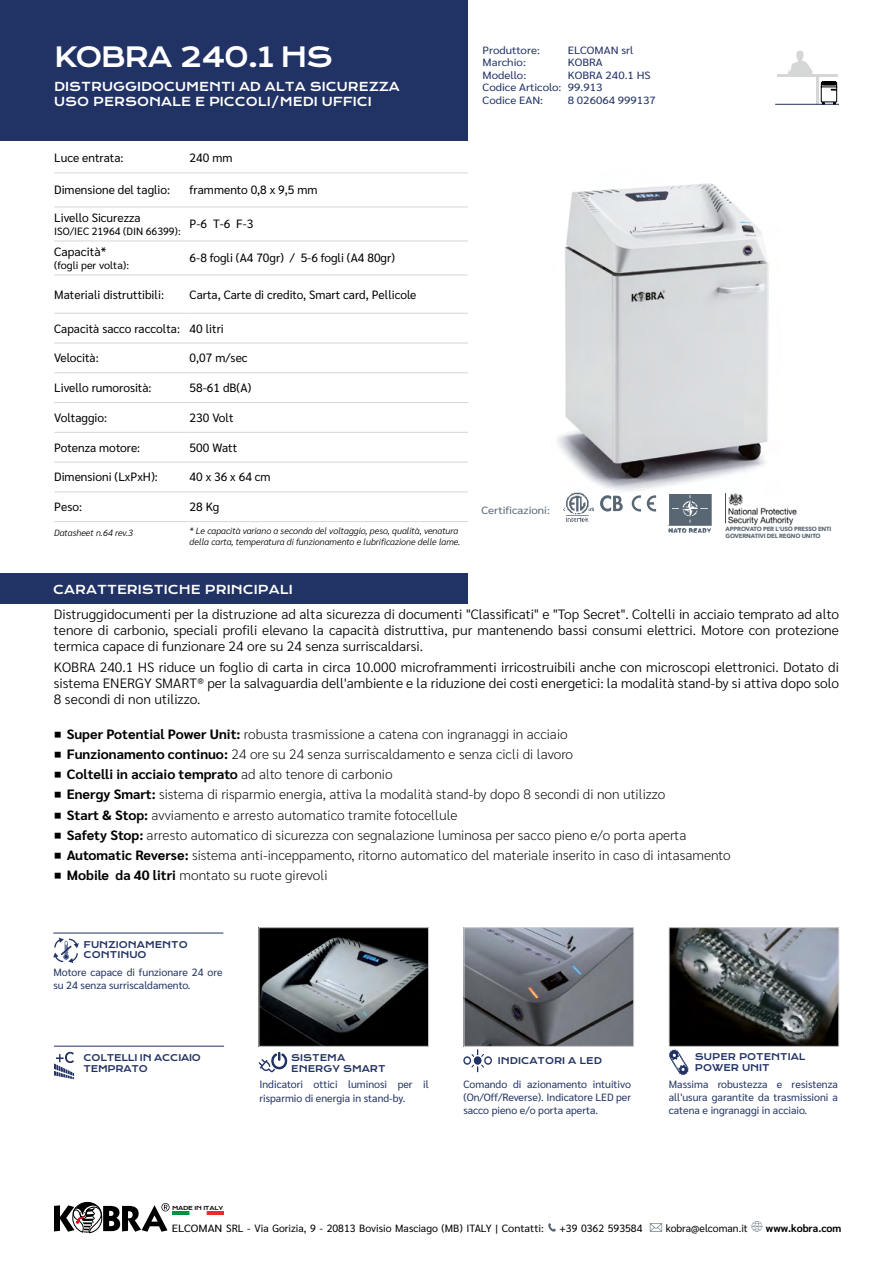
<style>
.page{position:relative;width:893px;height:1263px;background:#fff}
.page>*{position:absolute;margin:0;border:0;box-sizing:border-box;transform-origin:0 0}
.t1{font:27px "Krona One";letter-spacing:-.05em;color:#fff}
.t2{font:300 13.5px/16.2px "Sarabun";color:#000;text-align:justify}
.t3{font:200 13.5px "Sarabun";color:#000}
.t4{font:700 13.5px "Sarabun";color:#000}
.t5{font:12px "Sarabun";color:#000}
.t6{font:12px/15px "Krona One";color:#fff}
.t7{font:10.5px/12.6px "Sarabun";color:#213264;text-align:justify}
.t8{font:10.5px/12.6px "Sarabun";color:#213264;scale:1.1 1}
.t9{font:10.5px "Sarabun";color:#000}
.t10{font:10.5px "Sarabun";color:#000;scale:1.1 1}
.t11{font:10.5px "Sarabun";color:#596774;scale:1.1 1}
.t12{font:700 10.5px "Sarabun";color:#000}
.t13{font:italic 300 9px/10.8px "Sarabun";color:#000}
.t14{font:9px/10.8px "Krona One";color:#213264}
.t15{font:9px/10.8px "Krona One";letter-spacing:-.025em;color:#213264}
.t16{font:700 6px/7.2px "Avenir Next";letter-spacing:-.025em;color:#596774}
.t17{font:5.4px "Krona One";letter-spacing:-.05em;color:#000;scale:1.08 1}
.s1{font-weight:400;font-size:12px}
.s2{font-weight:700}
.s3{font-weight:200}
</style>
<div class="page">
<div style="left:0;top:0;width:468px;height:141px;background:#213264"></div>
<img style="left:173px;top:1211px;width:50px;height:3px">
<svg style="left:54px;top:1201px;width:116px;height:32px"></svg>
<svg style="left:548px;top:1223px;width:8px;height:9px"></svg>
<svg style="left:650px;top:1223px;width:12px;height:9px"></svg>
<svg style="left:751px;top:1221px;width:12px;height:11px"></svg>
<svg style="left:821px;top:81px;width:16px;height:23px"></svg>
<hr style="left:777px;top:74px;width:60px;height:2px;background:#d5d6d6">
<hr style="left:817px;top:76px;width:2px;height:28px;background:#d5d6d6">
<svg style="left:788px;top:50px;width:24px;height:24px"></svg>
<hr style="left:775px;top:104px;width:64px;height:1px;background:#213264">
<img style="left:668px;top:494px;width:44px;height:39px">
<div style="left:0;top:573px;width:468px;height:31px;background:#213264"></div>
<img style="left:261px;top:929px;width:166px;height:115px">
<div style="left:259px;top:927px;width:170px;height:119px;border:1px solid #d5d6d6"></div>
<img style="left:466px;top:929px;width:166px;height:115px">
<div style="left:464px;top:927px;width:170px;height:119px;border:1px solid #d5d6d6"></div>
<img style="left:671px;top:929px;width:166px;height:115px">
<div style="left:669px;top:927px;width:170px;height:119px;border:1px solid #d5d6d6"></div>
<svg style="left:669px;top:1049px;width:20px;height:26px"></svg>
<svg style="left:259px;top:1052px;width:29px;height:20px"></svg>
<svg style="left:54px;top:1052px;width:20px;height:27px"></svg>
<hr style="left:53px;top:933px;width:170px;height:1px;background:#213264">
<hr style="left:54px;top:1046px;width:170px;height:1px;background:#213264">
<svg style="left:53px;top:938px;width:26px;height:25px"></svg>
<svg style="left:463px;top:1049px;width:29px;height:23px"></svg>
<img style="left:558px;top:183px;width:211px;height:308px">
<svg style="left:632px;top:495px;width:9px;height:16px"></svg>
<svg style="left:647px;top:495px;width:9px;height:16px"></svg>
<svg style="left:600px;top:495px;width:23px;height:16px"></svg>
<img style="left:563px;top:492px;width:30px;height:30px">
<img style="left:725px;top:493px;width:72px;height:33px">
<hr style="left:54px;top:173px;width:136px;height:1px;background:#d5d6d6">
<hr style="left:190px;top:173px;width:278px;height:1px;background:#d5d6d6">
<hr style="left:54px;top:207px;width:136px;height:1px;background:#d5d6d6">
<hr style="left:190px;top:207px;width:278px;height:1px;background:#d5d6d6">
<hr style="left:54px;top:241px;width:136px;height:1px;background:#d5d6d6">
<hr style="left:54px;top:275px;width:136px;height:1px;background:#d5d6d6">
<hr style="left:54px;top:313px;width:136px;height:1px;background:#d5d6d6">
<hr style="left:54px;top:343px;width:136px;height:1px;background:#d5d6d6">
<hr style="left:190px;top:241px;width:278px;height:1px;background:#d5d6d6">
<hr style="left:190px;top:275px;width:278px;height:1px;background:#d5d6d6">
<hr style="left:190px;top:313px;width:278px;height:1px;background:#d5d6d6">
<hr style="left:190px;top:343px;width:278px;height:1px;background:#d5d6d6">
<hr style="left:54px;top:373px;width:136px;height:1px;background:#d5d6d6">
<hr style="left:190px;top:373px;width:278px;height:1px;background:#d5d6d6">
<hr style="left:54px;top:402px;width:136px;height:1px;background:#d5d6d6">
<hr style="left:190px;top:402px;width:278px;height:1px;background:#d5d6d6">
<hr style="left:54px;top:432px;width:136px;height:1px;background:#d5d6d6">
<hr style="left:190px;top:432px;width:278px;height:1px;background:#d5d6d6">
<hr style="left:54px;top:462px;width:136px;height:1px;background:#d5d6d6">
<hr style="left:190px;top:462px;width:278px;height:1px;background:#d5d6d6">
<hr style="left:54px;top:492px;width:136px;height:1px;background:#d5d6d6">
<hr style="left:190px;top:492px;width:278px;height:1px;background:#d5d6d6">
<hr style="left:54px;top:521px;width:136px;height:1px;background:#d5d6d6">
<hr style="left:190px;top:521px;width:278px;height:1px;background:#d5d6d6">
<p class="t8" style="left:568px;top:44px;width:82px">ELCOMAN srl<br>KOBRA<br>KOBRA 240.1 HS<br>99.913<br>8 026064 999137</p>
<h1 class="t1" style="left:54px;top:40px;width:280px">KOBRA 240.1 HS</h1>
<p class="t8" style="left:483px;top:44px;width:73px">Produttore:<br>Marchio:<br>Modello:<br>Codice Articolo:<br>Codice EAN:</p>
<p class="t6" style="left:54px;top:79px;width:347px">DISTRUGGIDOCUMENTI AD ALTA SICUREZZA<br>USO PERSONALE E PICCOLI/MEDI UFFICI</p>
<p class="t5" style="left:54px;top:151px;width:71px">Luce entrata:</p>
<p class="t5" style="left:190px;top:151px;width:44px">240 mm</p>
<p class="t5" style="left:54px;top:183px;width:118px">Dimensione del taglio:</p>
<p class="t5" style="left:190px;top:183px;width:129px">frammento 0,8 x 9,5 mm</p>
<p class="t5" style="left:54px;top:211px;width:88px">Livello Sicurezza</p>
<p class="t9" style="left:54px;top:225px;width:128px">ISO/IEC 21964 (DIN 66399):</p>
<p class="t5" style="left:190px;top:217px;width:65px">P-6 T-6 F-3</p>
<p class="t5" style="left:54px;top:245px;width:54px">Capacità*</p>
<p class="t9" style="left:54px;top:259px;width:76px">(fogli per volta):</p>
<p class="t5" style="left:190px;top:251px;width:207px">6-8 fogli (A4 70gr) / 5-6 fogli (A4 80gr)</p>
<p class="t5" style="left:54px;top:287px;width:111px">Materiali distruttibili:</p>
<p class="t5" style="left:190px;top:287px;width:228px">Carta, Carte di credito, Smart card, Pellicole</p>
<p class="t5" style="left:54px;top:321px;width:171px">Capacità sacco raccolta: 40 litri</p>
<p class="t5" style="left:54px;top:351px;width:46px">Velocità:</p>
<p class="t5" style="left:190px;top:351px;width:59px">0,07 m/sec</p>
<p class="t5" style="left:54px;top:381px;width:99px">Livello rumorosità:</p>
<p class="t5" style="left:190px;top:381px;width:63px">58-61 dB(A)</p>
<p class="t5" style="left:54px;top:411px;width:55px">Voltaggio:</p>
<p class="t5" style="left:190px;top:411px;width:45px">230 Volt</p>
<p class="t5" style="left:54px;top:440px;width:88px">Potenza motore:</p>
<p class="t5" style="left:190px;top:440px;width:49px">500 Watt</p>
<p class="t5" style="left:54px;top:470px;width:105px">Dimensioni (LxPxH):</p>
<p class="t5" style="left:190px;top:470px;width:82px">40 x 36 x 64 cm</p>
<p class="t5" style="left:54px;top:500px;width:30px">Peso:</p>
<p class="t5" style="left:190px;top:500px;width:31px">28 Kg</p>
<p class="t13" style="left:54px;top:527px;width:80px">Datasheet n.64 rev.3</p>
<p class="t13" style="left:190px;top:525px;width:272px">* Le capacità variano a seconda del voltaggio, peso, qualità, venatura della carta, temperatura di funzionamento e lubrificazione delle lame.</p>
<p class="t6" style="left:53px;top:583px;width:241px">CARATTERISTICHE PRINCIPALI</p>
<p class="t11" style="left:482px;top:504px;width:64px">Certificazioni:</p>
<p class="t16" style="left:726px;top:525px;width:107px">APPROVATO PER L'USO PRESSO ENTI<br>GOVERNATIVI DEL REGNO UNITO</p>
<p class="t2" style="left:54px;top:606px;width:786px">Distruggidocumenti per la distruzione ad alta sicurezza di documenti "Classificati" e "Top Secret". Coltelli in acciaio temprato ad alto tenore di carbonio, speciali profili elevano la capacità distruttiva, pur mantenendo bassi consumi elettrici. Motore con protezione termica capace di funzionare 24 ore su 24 senza surriscaldarsi.</p>
<p class="t2" style="left:54px;top:659px;width:786px">KOBRA 240.1 HS riduce un foglio di carta in circa 10.000 microframmenti irricostruibili anche con microscopi elettronici. Dotato di sistema ENERGY SMART® per la salvaguardia dell'ambiente e la riduzione dei costi energetici: la modalità stand-by si attiva dopo solo 8 secondi di non utilizzo.</p>
<p class="t3" style="left:54px;top:726px;width:515px"><span class="s1">■</span> <span class="s2">Super Potential Power Unit:</span> robusta trasmissione a catena con ingranaggi in acciaio</p>
<p class="t3" style="left:54px;top:747px;width:521px"><span class="s1">■</span> <span class="s2">Funzionamento continuo:</span> 24 ore su 24 senza surriscaldamento e senza cicli di lavoro</p>
<p class="t4" style="left:54px;top:767px;width:340px"><span class="s1">■</span> Coltelli in acciaio temprato <span class="s3">ad alto tenore di carbonio</span></p>
<p class="t3" style="left:54px;top:787px;width:613px"><span class="s1">■</span> <span class="s2">Energy Smart:</span> sistema di risparmio energia, attiva la modalità stand-by dopo 8 secondi di non utilizzo</p>
<p class="t3" style="left:54px;top:807px;width:405px"><span class="s1">■</span> <span class="s2">Start &amp; Stop:</span> avviamento e arresto automatico tramite fotocellule</p>
<p class="t3" style="left:54px;top:827px;width:634px"><span class="s1">■</span> <span class="s2">Safety Stop:</span> arresto automatico di sicurezza con segnalazione luminosa per sacco pieno e/o porta aperta</p>
<p class="t3" style="left:54px;top:847px;width:678px"><span class="s1">■</span> <span class="s2">Automatic Reverse:</span> sistema anti-inceppamento, ritorno automatico del materiale inserito in caso di intasamento</p>
<p class="t3" style="left:54px;top:867px;width:275px"><span class="s1">■</span> <span class="s2">Mobile da 40 litri</span> montato su ruote girevoli</p>
<p class="t14" style="left:84px;top:939px;width:106px">FUNZIONAMENTO<br>CONTINUO</p>
<p class="t7" style="left:53px;top:966px;width:171px">Motore capace di funzionare 24 ore su 24 senza surriscaldamento.</p>
<p class="t15" style="left:84px;top:1052px;width:119px">COLTELLI IN ACCIAIO<br>TEMPRATO</p>
<p class="t14" style="left:291px;top:1052px;width:96px">SISTEMA<br>ENERGY SMART</p>
<p class="t7" style="left:259px;top:1078px;width:171px;line-height:13.5px">Indicatori ottici luminosi per il risparmio di energia in stand-by.</p>
<p class="t14" style="left:498px;top:1056px;width:106px">INDICATORI A LED</p>
<p class="t7" style="left:463px;top:1078px;width:169px">Comando di azionamento intuitivo (On/Off/Reverse). Indicatore LED per sacco pieno e/o porta aperta.</p>
<p class="t14" style="left:695px;top:1051px;width:112px">SUPER POTENTIAL<br>POWER UNIT</p>
<p class="t7" style="left:669px;top:1078px;width:171px">Massima robustezza e resistenza all'usura garantite da trasmissioni a catena e ingranaggi in acciaio.</p>
<p class="t17" style="left:172px;top:1204px;width:49px">MADE IN ITALY</p>
<p class="t10" style="left:172px;top:1222px;width:340px">ELCOMAN SRL - Via Gorizia, 9 - 20813 Bovisio Masciago (MB) ITALY | Contatti:</p>
<p class="t9" style="left:523px;top:1222px;width:20px">ac s</p>
<p class="t9" style="left:559px;top:1222px;width:84px">+39 0362 593584</p>
<p class="t9" style="left:666px;top:1222px;width:84px">kobra@elcoman.it</p>
<p class="t12" style="left:766px;top:1222px;width:77px">www.kobra.com</p>
</div>
